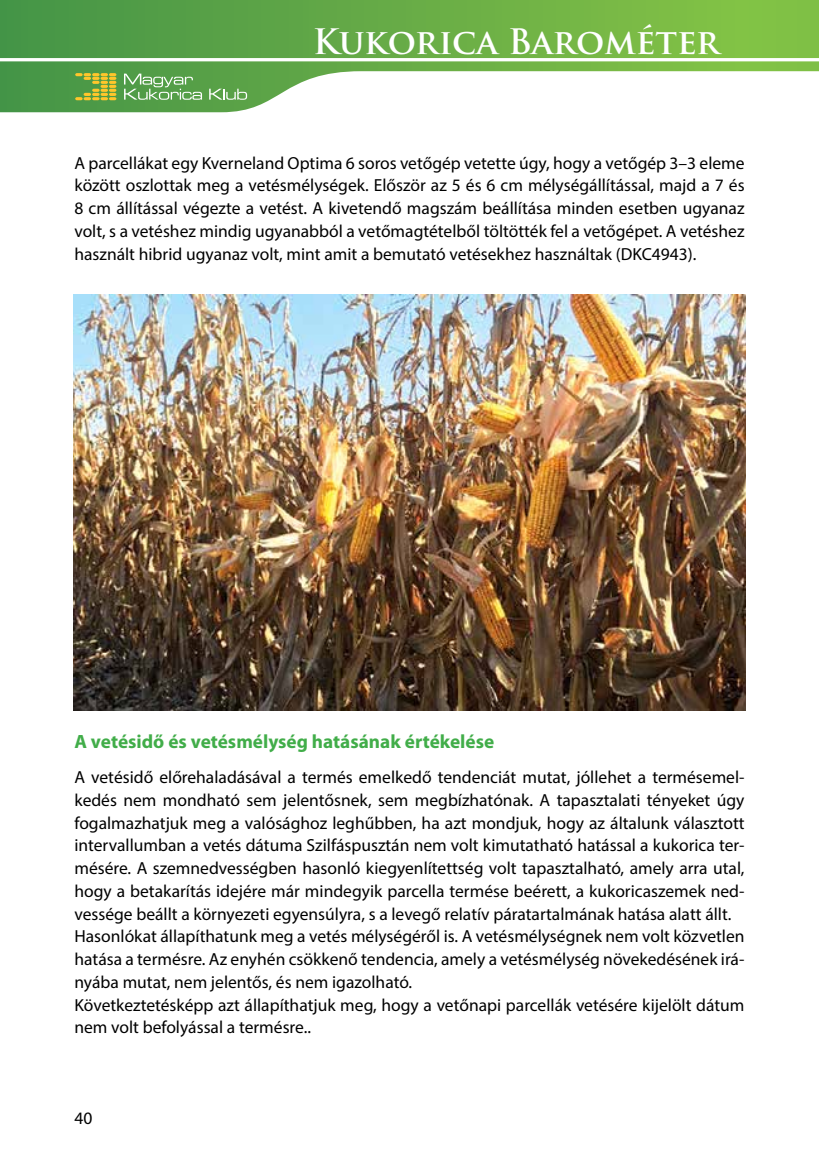
<style>
.page{position:relative;width:819px;height:1171px;background:#fff}
.page>*{position:absolute;margin:0;border:0;box-sizing:border-box;transform-origin:0 0}
.t1{font:700 34.12px "Trajan Pro";color:#fff}
.t2{font:700 19.25px "Myriad Pro";color:#41ad49}
.t3{font:17.5px/22.8px "Myriad Pro";color:#000;text-align:justify}
</style>
<div class="page">
<svg style="left:0;top:0;width:819px;height:112px"></svg>
<svg style="left:75px;top:73px;width:41px;height:27px"></svg>
<svg style="left:124px;top:74px;width:78px;height:26px;background:#7ab371"></svg>
<svg style="left:209px;top:89px;width:38px;height:11px"></svg>
<hr style="left:0;top:58px;width:819px;height:3px;background:#fff">
<img style="left:73px;top:294px;width:672px;height:416px">
<h1 class="t1" style="left:313px;top:21px;width:408px">Kukorica Barométer</h1>
<p class="t3" style="left:74px;top:151px;width:671px">A parcellákat egy Kverneland Optima 6 soros vetőgép vetette úgy, hogy a vetőgép 3–3 eleme között oszlottak meg a vetésmélységek. Először az 5 és 6 cm mélységállítással, majd a 7 és 8 cm állítással végezte a vetést. A kivetendő magszám beállítása minden esetben ugyanaz volt, s a vetéshez mindig ugyanabból a vetőmagtételből töltötték fel a vetőgépet. A vetéshez használt hibrid ugyanaz volt, mint amit a bemutató vetésekhez használtak (DKC4943).</p>
<p class="t2" style="left:74px;top:728px;width:421px">A vetésidő és vetésmélység hatásának értékelése</p>
<p class="t3" style="left:74px;top:765px;width:671px;text-align:left">A vetésidő előrehaladásával a termés emelkedő tendenciát mutat, jóllehet a termésemel&shy;kedés nem mondható sem jelentősnek, sem megbízhatónak. A tapasztalati tényeket úgy fogalmazhatjuk meg a valósághoz leghűbben, ha azt mondjuk, hogy az általunk választott intervallumban a vetés dátuma Szilfáspusztán nem volt kimutatható hatással a kukorica ter&shy;mésére. A szemnedvességben hasonló kiegyenlítettség volt tapasztalható, amely arra utal, hogy a betakarítás idejére már mindegyik parcella termése beérett, a kukoricaszemek ned&shy;vessége beállt a környezeti egyensúlyra, s a levegő relatív páratartalmának hatása alatt állt.<br>Hasonlókat állapíthatunk meg a vetés mélységéről is. A vetésmélységnek nem volt közvetlen hatása a termésre. Az enyhén csökkenő tendencia, amely a vetésmélység növekedésének irá&shy;nyába mutat, nem jelentős, és nem igazolható.<br>Következtetésképp azt állapíthatjuk meg, hogy a vetőnapi parcellák vetésére kijelölt dátum nem volt befolyással a termésre..</p>
<p class="t3" style="left:74px;top:1107px;width:19px">40</p>
</div>
